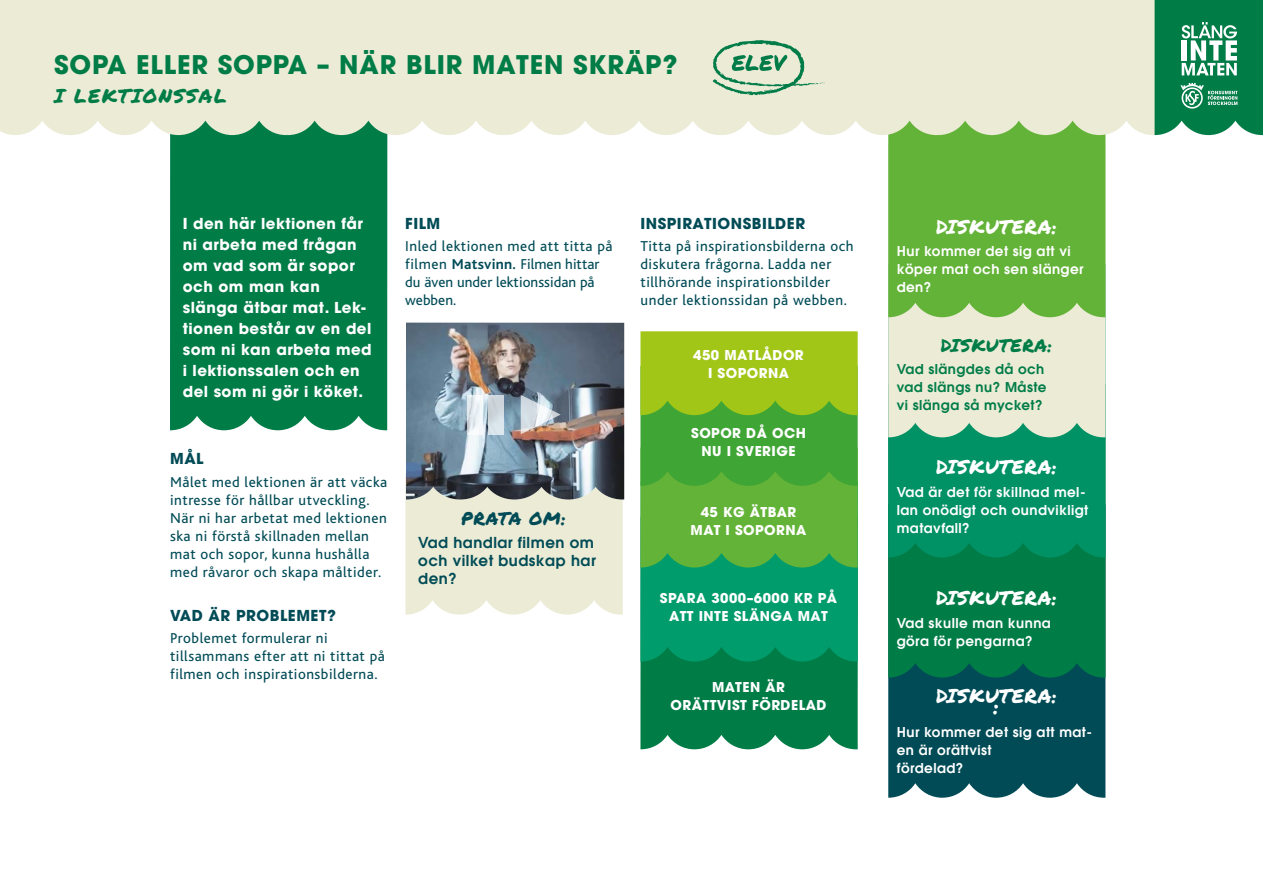
<style>
.page{position:relative;width:1263px;height:893px;background:#fff}
.page>*{position:absolute;margin:0;border:0;box-sizing:border-box;transform-origin:0 0}
.t1{font:700 25.5px "Avant Garde";letter-spacing:.035em;color:#007c47}
.t2{font:21.6px "Permanent Marker";color:#fff}
.t3{font:19.5px "Permanent Marker";letter-spacing:.035em;color:#fff}
.t4{font:19.5px "Permanent Marker";letter-spacing:.075em;color:#007c47}
.t5{font:18px "Permanent Marker";letter-spacing:.035em;color:#007c47}
.t6{font:18px "Permanent Marker";letter-spacing:.035em;color:#004b56}
.t7{font:15px/18px "Bliss";letter-spacing:.035em;color:#004b56}
.t8{font:700 15px/21px "Avant Garde";letter-spacing:.03em;color:#fff}
.t9{font:15px/18px "Bliss";letter-spacing:.005em;color:#004b56}
.t10{font:600 15px/18px "Avant Garde";letter-spacing:.035em;color:#004b56}
.t11{font:700 15px "Avant Garde";letter-spacing:.035em;color:#004b56}
.t12{font:600 13.5px/18px "Avant Garde";letter-spacing:.035em;color:#fff}
.t13{font:700 13.5px/18px "Avant Garde";letter-spacing:.035em;color:#fff;text-align:center}
.t14{font:600 13.5px/18px "Avant Garde";letter-spacing:.035em;color:#007c47}
.s1{font-weight:700}
</style>
<div class="page">
<img style="left:405px;top:323px;width:219px;height:292px">
<div style="left:888px;top:678px;width:217px;height:120px;background:#004b56"></div>
<div style="left:888px;top:557px;width:217px;height:121px;background:#007c47"></div>
<div style="left:888px;top:437px;width:217px;height:120px;background:#009164"></div>
<div style="left:888px;top:317px;width:217px;height:120px;background:#ebebd6"></div>
<div style="left:888px;top:135px;width:217px;height:182px;background:#63b338"></div>
<div style="left:170px;top:135px;width:217px;height:295px;background:#007c47"></div>
<div style="left:640px;top:661px;width:218px;height:88px;background:#007c47"></div>
<svg style="left:640px;top:331px;width:218px;height:330px;background:#4dad3e"></svg>
<svg style="left:0;top:0;width:1263px;height:135px;background:#d6e1ca"></svg>
<h1 class="t1" style="left:54px;top:48px;width:625px">SOPA ELLER SOPPA – NÄR BLIR MATEN SKRÄP?</h1>
<h3 class="t4" style="left:54px;top:81px;width:174px">I LEKTIONSSAL</h3>
<p class="t8" style="left:183px;top:212px;width:190px">I den här lektionen får ni arbeta med frågan om vad som är sopor och om man kan slänga ätbar mat. Lek&shy;tionen består av en del som ni kan arbeta med i lektionssalen och en del som ni gör i köket.</p>
<p class="t11" style="left:405px;top:213px;width:37px">FILM</p>
<p class="t9" style="left:405px;top:237px;width:209px">Inled lektionen med att titta på filmen <span class="s1">Matsvinn.</span> Filmen hittar du även under lektionssidan på webben.</p>
<p class="t11" style="left:170px;top:449px;width:35px">MÅL</p>
<p class="t7" style="left:170px;top:473px;width:219px">Målet med lektionen är att väcka intresse för hållbar utveckling.<br>När ni har arbetat med lektionen ska ni förstå skillnaden mellan mat och sopor, kunna hushålla med råvaror och skapa måltider.</p>
<p class="t11" style="left:170px;top:606px;width:167px">VAD ÄR PROBLEMET?</p>
<p class="t7" style="left:170px;top:630px;width:216px">Problemet formulerar ni tillsammans efter att ni tittat på filmen och inspirationsbilderna.</p>
<p class="t6" style="left:461px;top:505px;width:106px">PRATA OM:</p>
<p class="t10" style="left:418px;top:533px;width:179px">Vad handlar filmen om och vilket budskap har den?</p>
<p class="t11" style="left:640px;top:213px;width:166px">INSPIRATIONSBILDER</p>
<p class="t7" style="left:640px;top:237px;width:215px">Titta på inspirationsbilderna och diskutera frågorna. Ladda ner tillhörande inspirationsbilder under lektionssidan på webben.</p>
<p class="t13" style="left:693px;top:346px;width:112px">450 MATLÅDOR<br>I SOPORNA</p>
<p class="t13" style="left:691px;top:424px;width:116px">SOPOR DÅ OCH<br>NU I SVERIGE</p>
<p class="t13" style="left:690px;top:503px;width:117px">45 KG ÄTBAR<br>MAT I SOPORNA</p>
<p class="t13" style="left:660px;top:589px;width:179px">SPARA 3000–6000 KR PÅ<br>ATT INTE SLÄNGA MAT</p>
<p class="t13" style="left:671px;top:677px;width:157px">MATEN ÄR<br>ORÄTTVIST FÖRDELAD</p>
<h3 class="t3" style="left:936px;top:212px;width:122px">DISKUTERA:</h3>
<p class="t12" style="left:897px;top:242px;width:188px">Hur kommer det sig att vi köper mat och sen slänger den?</p>
<p class="t5" style="left:941px;top:332px;width:113px">DISKUTERA:</p>
<p class="t14" style="left:897px;top:360px;width:151px">Vad slängdes då och vad slängs nu? Måste vi slänga så mycket?</p>
<h3 class="t3" style="left:936px;top:453px;width:122px">DISKUTERA:</h3>
<p class="t12" style="left:897px;top:482px;width:193px">Vad är det för skillnad mel&shy;lan onödigt och oundvikligt matavfall?</p>
<h3 class="t3" style="left:936px;top:584px;width:122px">DISKUTERA:</h3>
<p class="t12" style="left:897px;top:613px;width:156px">Vad skulle man kunna göra för pengarna?</p>
<h3 class="t3" style="left:936px;top:682px;width:122px">DISKUTERA:</h3>
<h2 class="t2" style="left:994px;top:690px;width:7px">:</h2>
<p class="t12" style="left:897px;top:722px;width:197px">Hur kommer det sig att mat&shy;en är orättvist<br>fördelad?</p>
</div>
